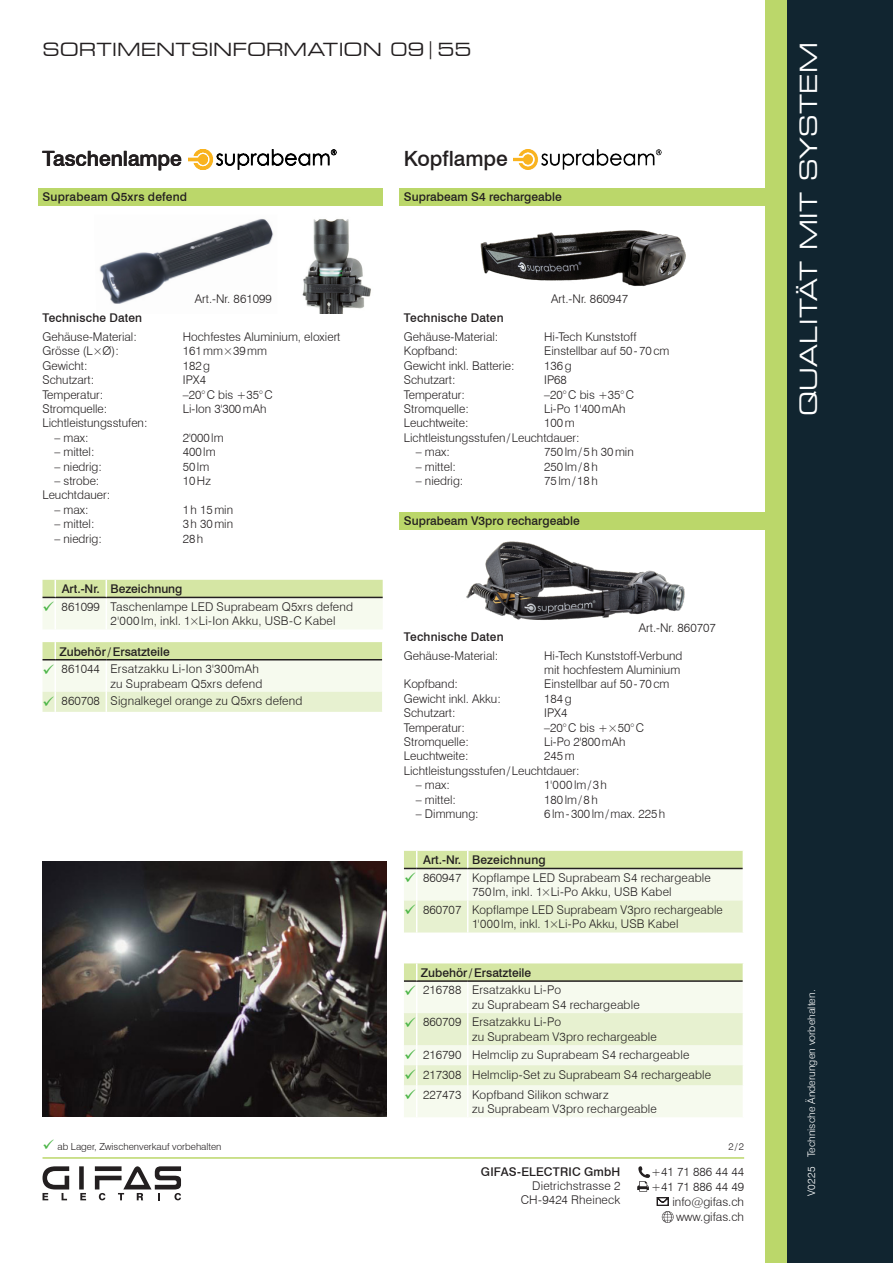
<style>
.page{position:relative;width:893px;height:1263px;background:#fff}
.page>*{position:absolute;margin:0;border:0;box-sizing:border-box;transform-origin:0 0}
.t1{font:expanded 23.55px "Square 721 BT";letter-spacing:.01em;color:#fff}
.t2{font:500 21px "Swiss 721 BT";color:#231f20}
.t3{font:expanded 18px "Square 721 BT";color:#231f20}
.t4{font:300 12px/14.4px "Swiss 721 BT";color:#231f20}
.t5{font:500 12px "Swiss 721 BT";color:#231f20}
.t6{font:300 10.5px "Swiss 721 BT";color:#fff}
.t7{font:300 9.75px "Swiss 721 BT";color:#231f20}
.s1{color:#4bb547}
</style>
<div class="page">
<div style="left:787px;top:0;width:106px;height:1263px;background:#112530"></div>
<div style="left:765px;top:0;width:22px;height:1263px;background:#bbd76a"></div>
<div style="left:79px;top:1166px;width:5px;height:23px;background:#231f20"></div>
<svg style="left:43px;top:1166px;width:26px;height:34px"></svg>
<svg style="left:80px;top:1193px;width:6px;height:7px"></svg>
<svg style="left:95px;top:1166px;width:86px;height:34px"></svg>
<hr style="left:43px;top:1157px;width:701px;height:2px;background:#bbd76a">
<svg style="left:637px;top:1166px;width:36px;height:57px"></svg>
<img style="left:99px;top:219px;width:175px;height:85px">
<img style="left:302px;top:219px;width:69px;height:94px">
<img style="left:480px;top:230px;width:206px;height:57px">
<img style="left:422px;top:529px;width:272px;height:91px">
<img style="left:43px;top:861px;width:344px;height:256px">
<img style="left:189px;top:150px;width:148px;height:20px">
<img style="left:514px;top:150px;width:148px;height:20px">
<svg style="left:43px;top:580px;width:340px;height:49px;background:#e4eccf"></svg>
<div style="left:38px;top:188px;width:345px;height:17px;background:#bbd76a"></div>
<div style="left:400px;top:188px;width:376px;height:17px;background:#bbd76a"></div>
<div style="left:400px;top:512px;width:376px;height:17px;background:#bbd76a"></div>
<svg style="left:404px;top:851px;width:339px;height:81px;background:#e5eed0"></svg>
<div style="left:404px;top:982px;width:339px;height:135px;background:#f6faee"></div>
<hr style="left:467px;top:982px;width:1px;height:31px;background:#fff">
<hr style="left:467px;top:1085px;width:1px;height:32px;background:#fff">
<hr style="left:416px;top:982px;width:1px;height:31px;background:#fff">
<hr style="left:416px;top:1085px;width:1px;height:32px;background:#fff">
<svg style="left:404px;top:1013px;width:339px;height:72px;background:#ebf3d9"></svg>
<svg style="left:404px;top:963px;width:339px;height:19px;background:#c8d79c"></svg>
<svg style="left:43px;top:642px;width:340px;height:70px;background:#e5edcf"></svg>
<h3 class="t3" style="left:43px;top:39px;width:431px">SORTIMENTSINFORMATION 09|55</h3>
<h1 class="t1" style="left:795px;top:416px;width:375px;rotate:-90deg">QUALITÄT MIT SYSTEM</h1>
<h2 class="t2" style="left:43px;top:146px;width:141px">Taschenlampe</h2>
<h2 class="t2" style="left:404px;top:146px;width:105px">Kopflampe</h2>
<p class="t5" style="left:43px;top:190px;width:146px">Suprabeam Q5xrs defend</p>
<p class="t5" style="left:404px;top:190px;width:159px">Suprabeam S4 rechargeable</p>
<p class="t4" style="left:195px;top:291px;width:79px">Art.-Nr. 861099</p>
<p class="t4" style="left:551px;top:291px;width:79px">Art.-Nr. 860947</p>
<p class="t5" style="left:404px;top:311px;width:101px">Technische Daten</p>
<p class="t4" style="left:404px;top:329px;width:96px">Gehäuse-Material:</p>
<p class="t4" style="left:544px;top:329px;width:94px">Hi-Tech Kunststoff</p>
<p class="t4" style="left:404px;top:344px;width:56px">Kopfband:</p>
<p class="t4" style="left:544px;top:344px;width:127px">Einstellbar auf 50-70cm</p>
<p class="t4" style="left:404px;top:358px;width:112px">Gewicht inkl. Batterie:</p>
<p class="t4" style="left:544px;top:358px;width:29px">136g</p>
<p class="t4" style="left:404px;top:373px;width:53px">Schutzart:</p>
<p class="t4" style="left:544px;top:373px;width:24px">IP68</p>
<p class="t4" style="left:404px;top:387px;width:62px">Temperatur:</p>
<p class="t4" style="left:544px;top:387px;width:91px">–20°C bis +35°C</p>
<p class="t4" style="left:404px;top:401px;width:66px">Stromquelle:</p>
<p class="t4" style="left:544px;top:401px;width:83px">Li-Po 1'400mAh</p>
<p class="t4" style="left:404px;top:416px;width:66px">Leuchtweite:</p>
<p class="t5" style="left:43px;top:311px;width:101px">Technische Daten</p>
<p class="t4" style="left:43px;top:329px;width:96px">Gehäuse-Material:</p>
<p class="t4" style="left:183px;top:329px;width:159px">Hochfestes Aluminium, eloxiert</p>
<p class="t4" style="left:43px;top:344px;width:78px">Grösse (L×Ø):</p>
<p class="t4" style="left:183px;top:344px;width:86px">161mm×39mm</p>
<p class="t4" style="left:43px;top:358px;width:47px">Gewicht:</p>
<p class="t4" style="left:183px;top:358px;width:29px">182g</p>
<p class="t4" style="left:43px;top:373px;width:53px">Schutzart:</p>
<p class="t4" style="left:183px;top:373px;width:25px">IPX4</p>
<p class="t4" style="left:43px;top:387px;width:62px">Temperatur:</p>
<p class="t4" style="left:183px;top:387px;width:91px">–20°C bis +35°C</p>
<p class="t4" style="left:43px;top:401px;width:66px">Stromquelle:</p>
<p class="t4" style="left:183px;top:401px;width:85px">Li-Ion 3'300mAh</p>
<p class="t4" style="left:43px;top:416px;width:106px">Lichtleistungsstufen:</p>
<p class="t4" style="left:54px;top:430px;width:36px">– max:</p>
<p class="t4" style="left:183px;top:430px;width:42px">2'000lm</p>
<p class="t4" style="left:54px;top:445px;width:42px">– mittel:</p>
<p class="t4" style="left:183px;top:445px;width:34px">400lm</p>
<p class="t4" style="left:54px;top:459px;width:49px">– niedrig:</p>
<p class="t4" style="left:183px;top:459px;width:28px">50lm</p>
<p class="t4" style="left:54px;top:473px;width:47px">– strobe:</p>
<p class="t4" style="left:183px;top:473px;width:30px">10Hz</p>
<p class="t4" style="left:43px;top:488px;width:69px">Leuchtdauer:</p>
<p class="t4" style="left:54px;top:502px;width:36px">– max:</p>
<p class="t4" style="left:183px;top:502px;width:52px">1h 15min</p>
<p class="t4" style="left:54px;top:517px;width:42px">– mittel:</p>
<p class="t4" style="left:183px;top:517px;width:52px">3h 30min</p>
<p class="t4" style="left:54px;top:531px;width:49px">– niedrig:</p>
<p class="t4" style="left:183px;top:531px;width:22px">28h</p>
<p class="t5" style="left:62px;top:582px;width:122px">Art.-Nr. Bezeichnung</p>
<p class="t4" style="left:111px;top:599px;width:244px;text-indent:-68px"><span class="s1">✓</span> 861099 Taschenlampe LED Suprabeam Q5xrs defend<br>2'000lm, inkl. 1×Li-Ion Akku, USB-C Kabel</p>
<p class="t4" style="left:404px;top:416px;width:177px;text-indent:140px">100m<br>Lichtleistungsstufen/Leuchtdauer:</p>
<p class="t4" style="left:416px;top:445px;width:36px">– max:</p>
<p class="t4" style="left:544px;top:445px;width:91px">750lm/5h 30min</p>
<p class="t4" style="left:416px;top:459px;width:42px">– mittel:</p>
<p class="t4" style="left:544px;top:459px;width:55px">250lm/8h</p>
<p class="t4" style="left:416px;top:473px;width:49px">– niedrig:</p>
<p class="t4" style="left:544px;top:473px;width:55px">75lm/18h</p>
<p class="t5" style="left:404px;top:513px;width:177px">Suprabeam V3pro rechargeable</p>
<p class="t4" style="left:639px;top:620px;width:79px">Art.-Nr. 860707</p>
<p class="t5" style="left:404px;top:629px;width:101px">Technische Daten</p>
<p class="t4" style="left:404px;top:648px;width:96px">Gehäuse-Material:</p>
<p class="t4" style="left:544px;top:648px;width:140px">Hi-Tech Kunststoff-Verbund mit hochfestem Aluminium</p>
<p class="t4" style="left:404px;top:677px;width:56px">Kopfband:</p>
<p class="t4" style="left:544px;top:677px;width:127px">Einstellbar auf 50-70cm</p>
<p class="t4" style="left:404px;top:691px;width:98px">Gewicht inkl. Akku:</p>
<p class="t4" style="left:544px;top:691px;width:29px">184g</p>
<p class="t4" style="left:404px;top:706px;width:53px">Schutzart:</p>
<p class="t4" style="left:544px;top:706px;width:25px">IPX4</p>
<p class="t4" style="left:404px;top:720px;width:62px">Temperatur:</p>
<p class="t4" style="left:544px;top:720px;width:101px">–20°C bis +×50°C</p>
<p class="t4" style="left:404px;top:734px;width:66px">Stromquelle:</p>
<p class="t4" style="left:544px;top:734px;width:83px">Li-Po 2'800mAh</p>
<p class="t4" style="left:404px;top:749px;width:66px">Leuchtweite:</p>
<p class="t5" style="left:60px;top:644px;width:112px">Zubehör/Ersatzteile</p>
<p class="t4" style="left:43px;top:661px;width:221px;text-align:right"><span class="s1">✓</span> 861044 Ersatzakku Li-Ion 3'300mAh zu Suprabeam Q5xrs defend</p>
<p class="t4" style="left:43px;top:693px;width:261px"><span class="s1">✓</span> 860708 Signalkegel orange zu Q5xrs defend</p>
<p class="t4" style="left:404px;top:749px;width:177px;text-indent:140px">245m<br>Lichtleistungsstufen/Leuchtdauer:</p>
<p class="t4" style="left:416px;top:778px;width:36px">– max:</p>
<p class="t4" style="left:544px;top:778px;width:64px">1'000lm/3h</p>
<p class="t4" style="left:416px;top:792px;width:42px">– mittel:</p>
<p class="t4" style="left:544px;top:792px;width:55px">180lm/8h</p>
<p class="t4" style="left:416px;top:806px;width:64px">– Dimmung:</p>
<p class="t4" style="left:544px;top:806px;width:123px">6lm-300lm/max. 225h</p>
<p class="t7" style="left:43px;top:1140px;width:181px"><span class="s1">✓</span> ab Lager, Zwischenverkauf vorbehalten</p>
<p class="t5" style="left:423px;top:853px;width:124px">Art.-Nr. Bezeichnung</p>
<p class="t4" style="left:472px;top:870px;width:240px;text-indent:-68px"><span class="s1">✓</span> 860947 Kopflampe LED Suprabeam S4 rechargeable<br>750lm, inkl. 1×Li-Po Akku, USB Kabel</p>
<p class="t4" style="left:472px;top:902px;width:252px;text-indent:-68px"><span class="s1">✓</span> 860707 Kopflampe LED Suprabeam V3pro rechargeable<br>1'000lm, inkl. 1×Li-Po Akku, USB Kabel</p>
<p class="t5" style="left:421px;top:965px;width:112px">Zubehör/Ersatzteile</p>
<p class="t4" style="left:472px;top:983px;width:169px;text-indent:-68px"><span class="s1">✓</span> 216788 Ersatzakku Li-Po<br>zu Suprabeam S4 rechargeable</p>
<p class="t4" style="left:472px;top:1015px;width:186px;text-indent:-68px"><span class="s1">✓</span> 860709 Ersatzakku Li-Po<br>zu Suprabeam V3pro rechargeable</p>
<p class="t4" style="left:404px;top:1047px;width:287px"><span class="s1">✓</span> 216790 Helmclip zu Suprabeam S4 rechargeable</p>
<p class="t4" style="left:404px;top:1067px;width:309px"><span class="s1">✓</span> 217308 Helmclip-Set zu Suprabeam S4 rechargeable</p>
<p class="t4" style="left:472px;top:1087px;width:186px;text-indent:-68px"><span class="s1">✓</span> 227473 Kopfband Silikon schwarz<br>zu Suprabeam V3pro rechargeable</p>
<p class="t7" style="left:728px;top:1140px;width:17px">2/2</p>
<p class="t6" style="left:805px;top:1157px;width:169px;rotate:-90deg">Technische Änderungen vorbehalten.</p>
<p class="t5" style="left:481px;top:1164px;width:141px">GIFAS-ELECTRIC GmbH</p>
<p class="t4" style="left:521px;top:1178px;width:101px;text-align:right">Dietrichstrasse 2<br>CH-9424 Rheineck</p>
<p class="t4" style="left:651px;top:1164px;width:95px;line-height:15px;text-align:right">+41 71 886 44 44 +41 71 886 44 49 info@gifas.ch www.gifas.ch</p>
<p class="t6" style="left:805px;top:1196px;width:31px;rotate:-90deg">V0225</p>
</div>
